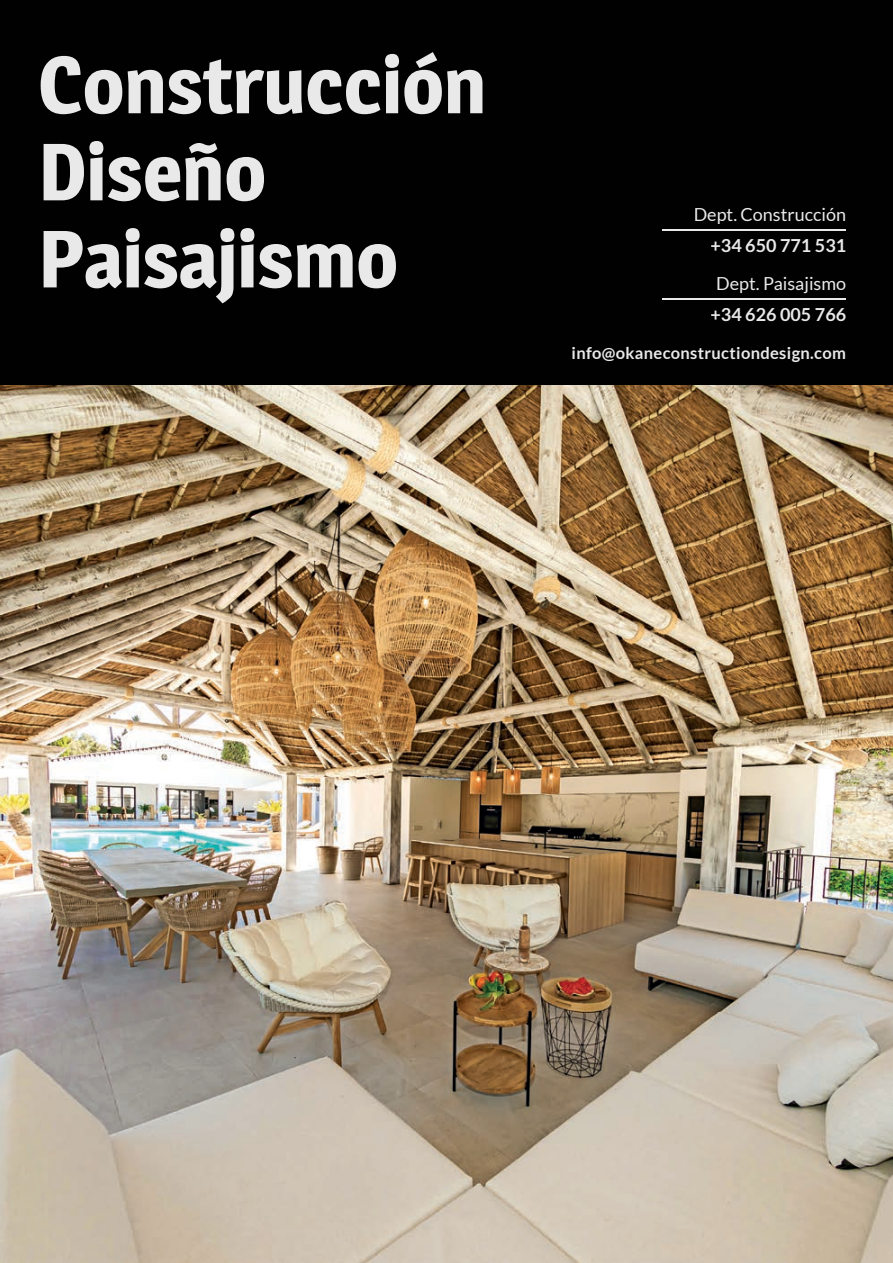
<style>
.page{position:relative;width:893px;height:1263px;background:#fff}
.page>*{position:absolute;margin:0;border:0;box-sizing:border-box;transform-origin:0 0}
.t1{font:700 79.65px/87px "Magra";color:#e9e9e9}
.t2{font:18px "Lato";color:#e9e9e9}
.t3{font:700 18px "Lato";color:#e9e9e9}
.t4{font:700 16.5px "Lato";letter-spacing:.02em;color:#e9e9e9}
</style>
<div class="page">
<img style="left:0;top:384px;width:893px;height:879px">
<div style="left:0;top:0;width:893px;height:384px;background:#010101"></div>
<hr style="left:662px;top:229px;width:184px;height:1px;background:#e9e9e9">
<hr style="left:662px;top:298px;width:184px;height:1px;background:#e9e9e9">
<h1 class="t1" style="left:38px;top:41px;width:449px">Construcción<br>Diseño<br>Paisajismo</h1>
<p class="t2" style="left:694px;top:204px;width:154px">Dept. Construcción</p>
<p class="t3" style="left:710px;top:235px;width:137px">+34 650 771 531</p>
<p class="t2" style="left:716px;top:273px;width:131px">Dept. Paisajismo</p>
<p class="t3" style="left:710px;top:305px;width:137px">+34 626 005 766</p>
<p class="t4" style="left:571px;top:343px;width:276px">info@okaneconstructiondesign.com</p>
</div>
